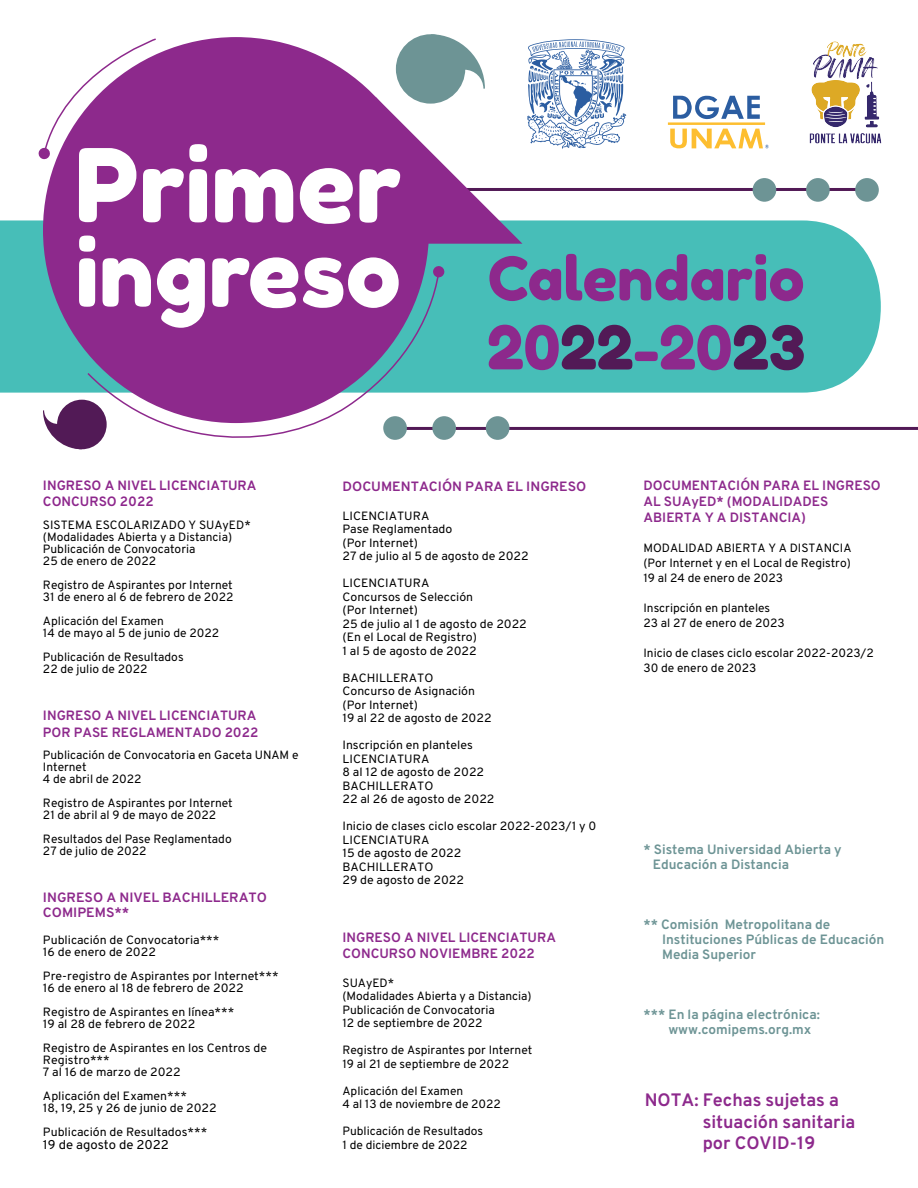
<style>
.page{position:relative;width:918px;height:1188px;background:#fff}
.page>*{position:absolute;margin:0;border:0;box-sizing:border-box;transform-origin:0 0}
.t1{font:101.25px "Fredoka One";color:#fff}
.t2{font:92.1px "Fredoka One";color:#fff}
.t3{font:60.3px "Fredoka One";color:#8d298c}
.t4{font:60px "Fredoka One";color:#8d298c}
.t5{font:700 18px/21.6px "Overpass";color:#8d298c}
.t6{font:700 13.5px/16.2px "Overpass";color:#8d298c}
.t7{font:700 13.5px/15px "Overpass";color:#6d9495}
.t8{font:700 13.5px/16.2px "Overpass";color:#8d268c}
.t9{font:12.75px "Overpass";color:#000001}
.t10{font:12px/13.5px "Overpass";color:#000001}
.s1{color:#521a56}
</style>
<div class="page">
<hr style="left:459px;top:188px;width:407px;height:3px;background:#521a56">
<div style="left:855px;top:178px;width:24px;height:24px;background:#6d9495;border-radius:50%"></div>
<div style="left:806px;top:178px;width:24px;height:24px;background:#6d9495;border-radius:50%"></div>
<div style="left:753px;top:178px;width:23px;height:24px;background:#6d9495;border-radius:50%"></div>
<div style="left:0;top:220px;width:881px;height:173px;background:#47beb8"></div>
<div style="left:43px;top:37px;width:386px;height:386px;background:#8d298c;border-radius:50%"></div>
<svg style="left:376px;top:34px;width:250px;height:210px"></svg>
<svg style="left:673px;top:96px;width:87px;height:23px"></svg>
<hr style="left:668px;top:122px;width:97px;height:3px;background:#fdbe30">
<svg style="left:670px;top:129px;width:99px;height:20px"></svg>
<img style="left:809px;top:41px;width:73px;height:103px">
<div style="left:57px;top:400px;width:50px;height:49px;background:#521a56;border-radius:50%"></div>
<svg style="left:43px;top:410px;width:34px;height:39px"></svg>
<svg style="left:86px;top:270px;width:355px;height:179px"></svg>
<svg style="left:433px;top:266px;width:12px;height:12px"></svg>
<svg style="left:38px;top:38px;width:119px;height:122px"></svg>
<hr style="left:397px;top:427px;width:521px;height:3px;background:#521a56">
<div style="left:383px;top:416px;width:24px;height:24px;background:#6d9495;border-radius:50%"></div>
<div style="left:432px;top:416px;width:24px;height:24px;background:#6d9495;border-radius:50%"></div>
<div style="left:486px;top:416px;width:23px;height:24px;background:#6d9495;border-radius:50%"></div>
<h1 class="t1" style="left:75px;top:124px;width:328px">Primer</h1>
<h2 class="t2" style="left:75px;top:217px;width:327px">ingreso</h2>
<h3 class="t3" style="left:488px;top:242px;width:318px">Calendario</h3>
<h3 class="t4" style="left:487px;top:311px;width:320px">20<span class="s1">22</span>-20<span class="s1">23</span></h3>
<p class="t8" style="left:43px;top:477px;width:215px">INGRESO A NIVEL LICENCIATURA<br>CONCURSO 2022</p>
<p class="t10" style="left:43px;top:519px;width:209px;line-height:12px">SISTEMA ESCOLARIZADO Y SUAyED* (Modalidades Abierta y a Distancia)<br>Publicación de Convocatoria<br>25 de enero de 2022</p>
<p class="t10" style="left:43px;top:579px;width:192px;line-height:12px">Registro de Aspirantes por Internet<br>31 de enero al 6 de febrero de 2022</p>
<p class="t10" style="left:43px;top:615px;width:178px;line-height:12px">Aplicación del Examen<br>14 de mayo al 5 de junio de 2022</p>
<p class="t10" style="left:43px;top:651px;width:142px;line-height:12px">Publicación de Resultados<br>22 de julio de 2022</p>
<p class="t6" style="left:43px;top:708px;width:217px">INGRESO A NIVEL LICENCIATURA<br>POR PASE REGLAMENTADO 2022</p>
<p class="t10" style="left:43px;top:749px;width:257px;line-height:12px">Publicación de Convocatoria en Gaceta UNAM e<br>Internet<br>4 de abril de 2022</p>
<p class="t10" style="left:43px;top:797px;width:191px;line-height:12px">Registro de Aspirantes por Internet<br>21 de abril al 9 de mayo de 2022</p>
<p class="t10" style="left:43px;top:833px;width:190px;line-height:12px">Resultados del Pase Reglamentado<br>27 de julio de 2022</p>
<p class="t6" style="left:43px;top:890px;width:226px;line-height:15px">INGRESO A NIVEL BACHILLERATO<br>COMIPEMS**</p>
<p class="t10" style="left:43px;top:934px;width:178px;line-height:12px">Publicación de Convocatoria***<br>16 de enero de 2022</p>
<p class="t10" style="left:43px;top:970px;width:237px;line-height:12px">Pre-registro de Aspirantes por Internet***<br>16 de enero al 18 de febrero de 2022</p>
<p class="t10" style="left:43px;top:1006px;width:193px;line-height:12px">Registro de Aspirantes en línea***<br>19 al 28 de febrero de 2022</p>
<p class="t10" style="left:43px;top:1042px;width:226px;line-height:12px">Registro de Aspirantes en los Centros de<br>Registro***<br>7 al 16 de marzo de 2022</p>
<p class="t10" style="left:43px;top:1090px;width:175px;line-height:12px">Aplicación del Examen***<br>18, 19, 25 y 26 de junio de 2022</p>
<p class="t10" style="left:43px;top:1125px;width:166px">Publicación de Resultados***</p>
<p class="t9" style="left:43px;top:1137px;width:127px">19 de agosto de 2022</p>
<p class="t6" style="left:342px;top:478px;width:245px">DOCUMENTACIÓN PARA EL INGRESO</p>
<p class="t10" style="left:342px;top:509px;width:188px">LICENCIATURA<br>Pase Reglamentado<br>(Por Internet)<br>27 de julio al 5 de agosto de 2022</p>
<p class="t10" style="left:342px;top:576px;width:186px">LICENCIATURA<br>Concursos de Selección<br>(Por Internet)<br>25 de julio al 1 de agosto de 2022 (En el Local de Registro)<br>1 al 5 de agosto de 2022</p>
<p class="t10" style="left:342px;top:671px;width:151px">BACHILLERATO<br>Concurso de Asignación (Por Internet)<br>19 al 22 de agosto de 2022</p>
<p class="t10" style="left:342px;top:738px;width:154px">Inscripción en planteles<br>LICENCIATURA<br>8 al 12 de agosto de 2022<br>BACHILLERATO<br>22 al 26 de agosto de 2022</p>
<p class="t10" style="left:342px;top:819px;width:255px">Inicio de clases ciclo escolar 2022-2023/1 y 0<br>LICENCIATURA<br>15 de agosto de 2022<br>BACHILLERATO<br>29 de agosto de 2022</p>
<p class="t6" style="left:342px;top:930px;width:215px">INGRESO A NIVEL LICENCIATURA<br>CONCURSO NOVIEMBRE 2022</p>
<p class="t10" style="left:342px;top:976px;width:191px">SUAyED*<br>(Modalidades Abierta y a Distancia)<br>Publicación de Convocatoria<br>12 de septiembre de 2022</p>
<p class="t10" style="left:342px;top:1044px;width:191px">Registro de Aspirantes por Internet<br>19 al 21 de septiembre de 2022</p>
<p class="t10" style="left:342px;top:1084px;width:160px">Aplicación del Examen<br>4 al 13 de noviembre de 2022</p>
<p class="t10" style="left:342px;top:1125px;width:142px">Publicación de Resultados<br>1 de diciembre de 2022</p>
<p class="t6" style="left:644px;top:477px;width:239px">DOCUMENTACIÓN PARA EL INGRESO<br>AL SUAyED* (MODALIDADES<br>ABIERTA Y A DISTANCIA)</p>
<p class="t10" style="left:644px;top:541px;width:210px;line-height:15px;text-align:justify">MODALIDAD ABIERTA Y A DISTANCIA (Por Internet y en el Local de Registro)<br>19 al 24 de enero de 2023</p>
<p class="t10" style="left:644px;top:601px;width:143px;line-height:15px">Inscripción en planteles<br>23 al 27 de enero de 2023</p>
<p class="t10" style="left:644px;top:646px;width:232px;line-height:15px">Inicio de clases ciclo escolar 2022-2023/2<br>30 de enero de 2023</p>
<p class="t7" style="left:653px;top:842px;width:190px;text-indent:-9px">* Sistema Universidad Abierta y<br>Educación a Distancia</p>
<p class="t7" style="left:662px;top:917px;width:224px;text-indent:-19px">** Comisión Metropolitana de<br>Instituciones Públicas de Educación<br>Media Superior</p>
<p class="t7" style="left:668px;top:1007px;width:153px;text-indent:-25px">*** En la página electrónica: www.comipems.org.mx</p>
<h3 class="t5" style="left:703px;top:1089px;width:154px;text-indent:-58px">NOTA: Fechas sujetas a situación sanitaria por COVID-19</h3>
</div>
